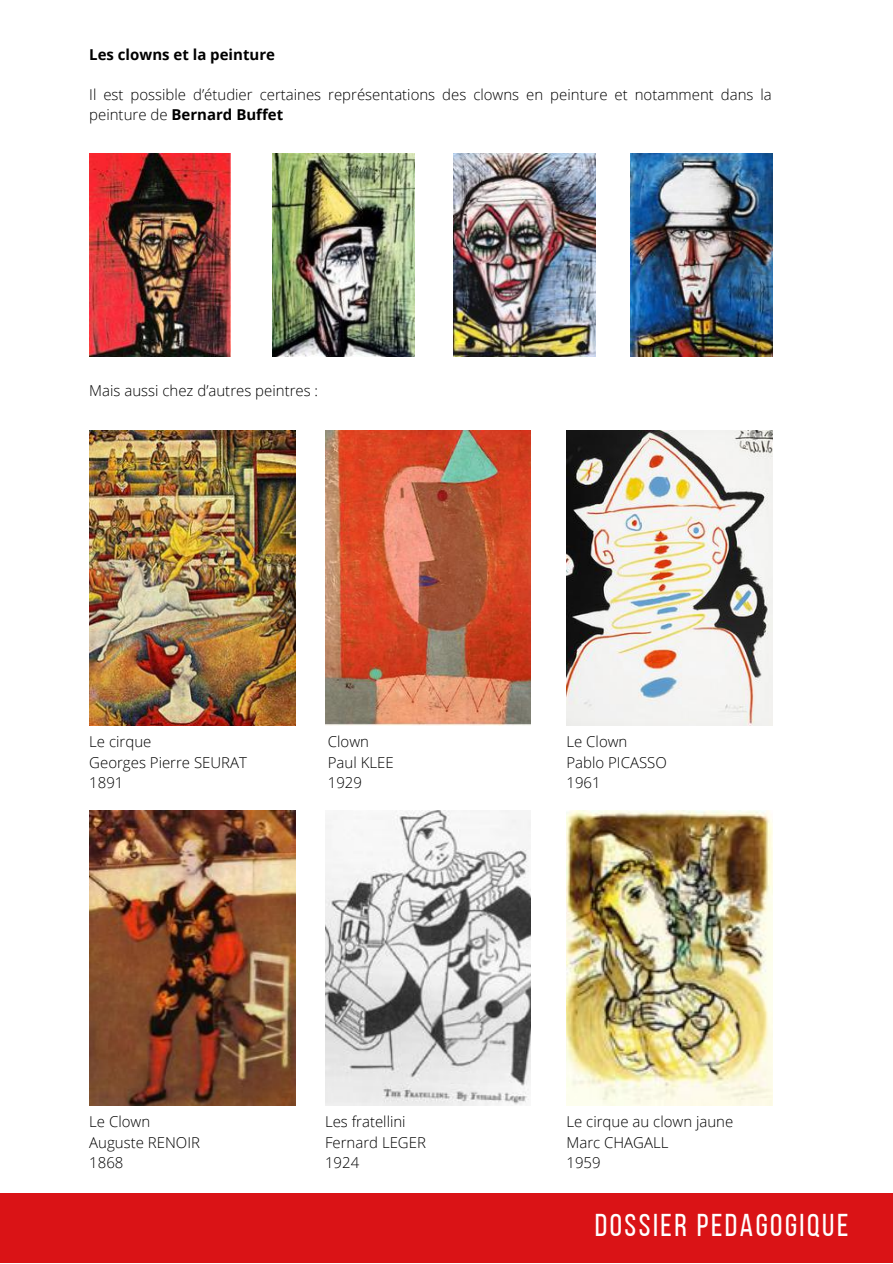
<style>
.page{position:relative;width:893px;height:1264px;background:#fff}
.page>*{position:absolute;margin:0;border:0;box-sizing:border-box;transform-origin:0 0}
.t1{font:31.5px "Bebas Neue";letter-spacing:.08em;color:#fff}
.t2{font:300 15px/20.2px "Open Sans";color:#000}
.t3{font:700 15px "Open Sans";color:#000}
.s1{font-weight:700}
</style>
<div class="page">
<img style="left:89px;top:154px;width:142px;height:202px">
<img style="left:272px;top:154px;width:142px;height:202px">
<img style="left:453px;top:154px;width:142px;height:202px">
<img style="left:630px;top:154px;width:142px;height:202px">
<img style="left:89px;top:430px;width:206px;height:295px">
<img style="left:325px;top:430px;width:206px;height:295px">
<img style="left:566px;top:430px;width:206px;height:295px">
<img style="left:89px;top:810px;width:206px;height:295px">
<img style="left:325px;top:810px;width:206px;height:295px">
<img style="left:566px;top:810px;width:206px;height:295px">
<div style="left:0;top:1192px;width:892px;height:70px;background:#da1316"></div>
<p class="t3" style="left:89px;top:44px;width:187px">Les clowns et la peinture</p>
<p class="t2" style="left:89px;top:84px;width:684px">Il est possible d’étudier certaines représentations des clowns en peinture et notamment dans la peinture de <span class="s1">Bernard Buffet</span></p>
<p class="t2" style="left:89px;top:380px;width:230px">Mais aussi chez d’autres peintres :</p>
<p class="t2" style="left:89px;top:731px;width:159px">Le cirque<br>Georges Pierre SEURAT<br>1891</p>
<p class="t2" style="left:328px;top:731px;width:67px">Clown<br>Paul KLEE<br>1929</p>
<p class="t2" style="left:566px;top:731px;width:102px">Le Clown<br>Pablo PICASSO<br>1961</p>
<p class="t2" style="left:89px;top:1111px;width:112px">Le Clown<br>Auguste RENOIR<br>1868</p>
<p class="t2" style="left:325px;top:1111px;width:102px">Les fratellini<br>Fernard LEGER<br>1924</p>
<p class="t2" style="left:566px;top:1111px;width:168px">Le cirque au clown jaune<br>Marc CHAGALL<br>1959</p>
<h1 class="t1" style="left:594px;top:1211px;width:255px">DOSSIER PEDAGOGIQUE</h1>
</div>
